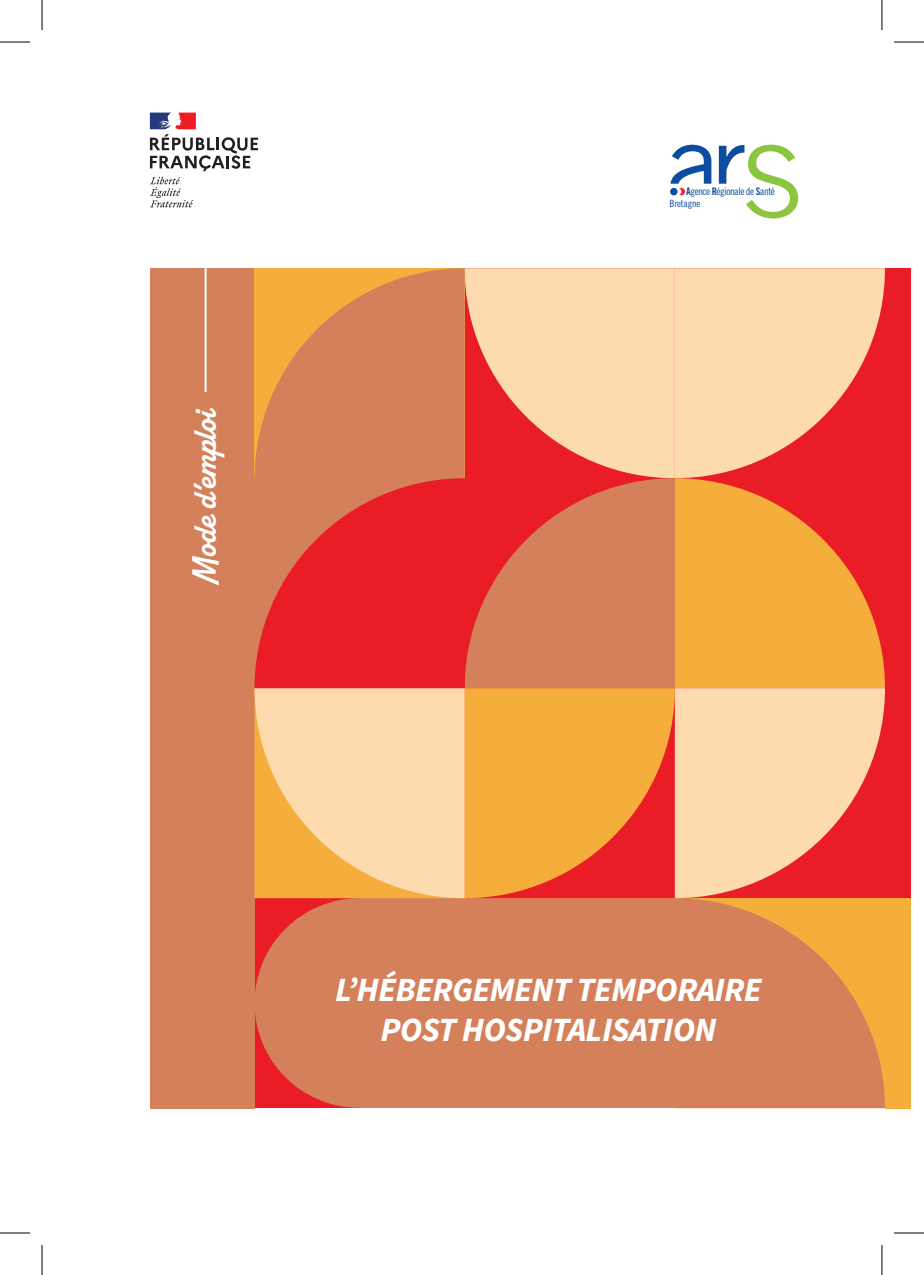
<style>
.page{position:relative;width:924px;height:1275px;background:#fff}
.page>*{position:absolute;margin:0;border:0;box-sizing:border-box;transform-origin:0 0}
.t1{font:italic 700 34px/40.8px "Source Sans Pro";letter-spacing:-.02em;color:#fff;text-align:center}
.t2{font:700 34px "Alkaline";color:#fff}
.t3{font:10.4px "Trade Gothic LT Std Cn 18";letter-spacing:-.04em;color:#0d4da1}
.t4{font:10px "Trade Gothic LT Std Cn 18";letter-spacing:-.01em;color:#0d4da1}
.s1{font-family:"Trade Gothic LT Std Bd Cn 20"}
</style>
<div class="page">
<svg style="left:670px;top:145px;width:41px;height:39px"></svg>
<svg style="left:677px;top:188px;width:7px;height:7px"></svg>
<svg style="left:673px;top:188px;width:8px;height:7px"></svg>
<svg style="left:669px;top:188px;width:8px;height:7px"></svg>
<svg style="left:718px;top:145px;width:79px;height:73px"></svg>
<div style="left:149px;top:268px;width:105px;height:840px;background:#d4815b"></div>
<hr style="left:204px;top:268px;width:2px;height:124px;background:#fff">
<svg style="left:254px;top:268px;width:630px;height:840px;background:#e88e61"></svg>
<svg style="left:150px;top:177px;width:43px;height:30px"></svg>
<svg style="left:150px;top:113px;width:108px;height:58px"></svg>
<div style="left:884px;top:268px;width:25px;height:210px;background:#ea1d27"></div>
<div style="left:884px;top:478px;width:25px;height:210px;background:#ea1d27"></div>
<div style="left:884px;top:688px;width:25px;height:210px;background:#ea1d27"></div>
<div style="left:884px;top:898px;width:25px;height:210px;background:#f5ad3c"></div>
<hr style="left:0;top:42px;width:30px;height:1px;background:#000">
<hr style="left:893px;top:42px;width:30px;height:1px;background:#000">
<hr style="left:0;top:1232px;width:30px;height:1px;background:#000">
<hr style="left:893px;top:1232px;width:30px;height:1px;background:#000">
<hr style="left:42px;top:0;width:1px;height:30px;background:#000">
<hr style="left:42px;top:1245px;width:1px;height:30px;background:#000">
<hr style="left:881px;top:0;width:1px;height:30px;background:#000">
<hr style="left:881px;top:1245px;width:1px;height:30px;background:#000">
<p class="t2" style="left:184px;top:582px;width:178px;rotate:-90deg">Mode d’emploi</p>
<p class="t3" style="left:686px;top:186px;width:90px"><span class="s1">A</span>gence <span class="s1">R</span>égionale de <span class="s1">S</span>anté</p>
<p class="t4" style="left:669px;top:198px;width:32px">Bretagne</p>
<p class="t1" style="left:335px;top:969px;width:428px">L’HÉBERGEMENT TEMPORAIRE<br>POST HOSPITALISATION</p>
</div>
